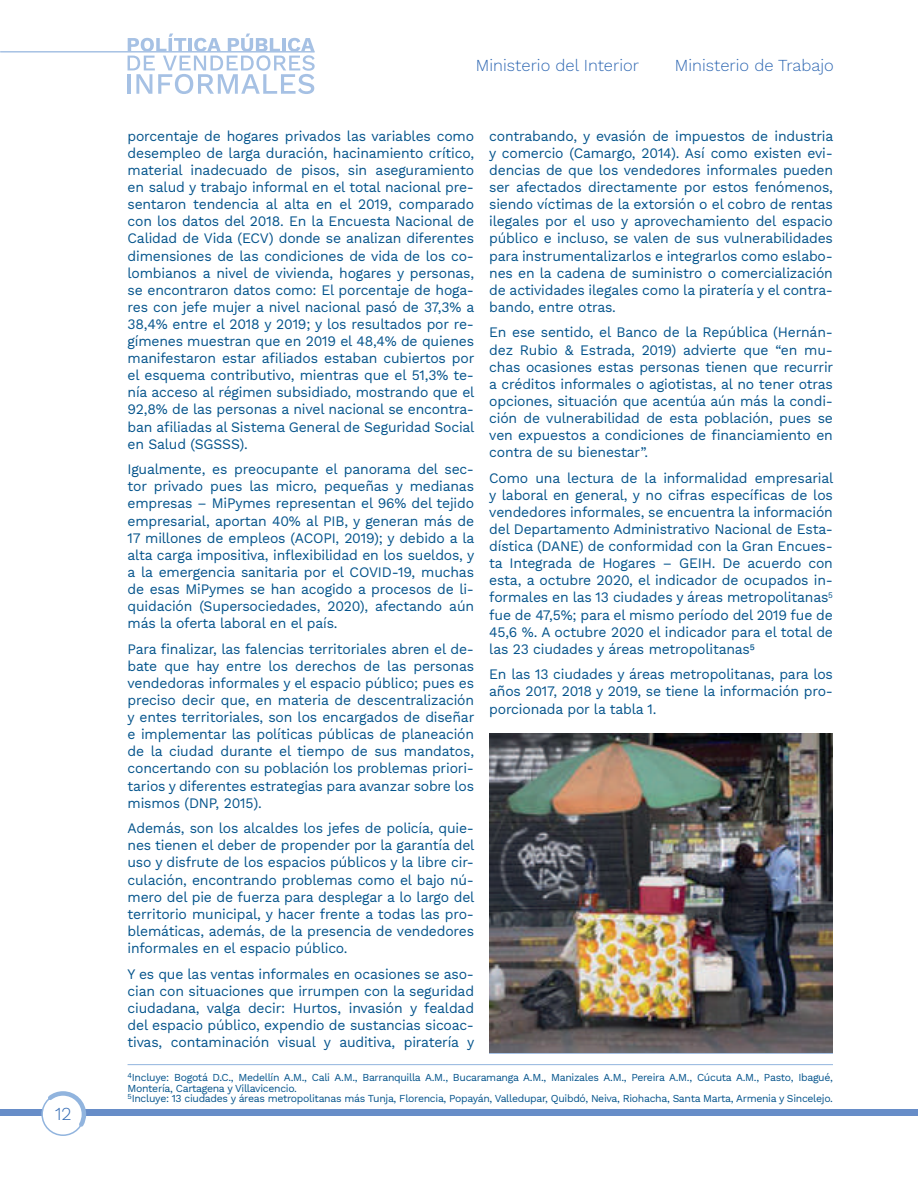
<style>
.page{position:relative;width:918px;height:1188px;background:#fff}
.page>*{position:absolute;margin:0;border:0;box-sizing:border-box;transform-origin:0 0}
.t1{font:300 18px "Work Sans";color:#3169b3}
.t2{font:300 16.5px "Work Sans";color:#3169b3}
.t3{font:14.25px/17.1px "Work Sans";letter-spacing:-.015em;color:#03538b;text-align:justify}
.t4{font:10.5px/10.5px "Work Sans";letter-spacing:-.03em;color:#03538b}
</style>
<div class="page">
<div style="left:0;top:1110px;width:918px;height:6px;background:#678dc8"></div>
<hr style="left:0;top:51px;width:315px;height:2px;background:#a6c1e4">
<hr style="left:127px;top:74px;width:4px;height:20px;background:#a6c1e4">
<svg style="left:128px;top:34px;width:187px;height:60px"></svg>
<div style="left:41px;top:1093px;width:44px;height:43px;border:2px solid #91b4de;border-radius:50%"></div>
<svg style="left:44px;top:1091px;width:44px;height:40px"></svg>
<hr style="left:128px;top:1064px;width:705px;height:1px;background:#91b4de">
<img style="left:489px;top:733px;width:344px;height:320px">
<p class="t1" style="left:55px;top:1100px;width:18px">12</p>
<p class="t2" style="left:476px;top:53px;width:165px">Ministerio del Interior</p>
<p class="t2" style="left:675px;top:53px;width:160px">Ministerio de Trabajo</p>
<p class="t3" style="left:128px;top:127px;width:349px">porcentaje de hogares privados las variables como desempleo de larga duración, hacinamiento crítico, material inadecuado de pisos, sin aseguramiento en salud y trabajo informal en el total nacional pre&shy;sentaron tendencia al alta en el 2019, comparado con los datos del 2018. En la Encuesta Nacional de Calidad de Vida (ECV) donde se analizan diferentes dimensiones de las condiciones de vida de los co&shy;lombianos a nivel de vivienda, hogares y personas, se encontraron datos como: El porcentaje de hoga&shy;res con jefe mujer a nivel nacional pasó de 37,3% a 38,4% entre el 2018 y 2019; y los resultados por re&shy;gímenes muestran que en 2019 el 48,4% de quienes manifestaron estar afiliados estaban cubiertos por el esquema contributivo, mientras que el 51,3% te&shy;nía acceso al régimen subsidiado, mostrando que el 92,8% de las personas a nivel nacional se encontra&shy;ban afiliadas al Sistema General de Seguridad Social en Salud (SGSSS).</p>
<p class="t3" style="left:128px;top:460px;width:348px">Igualmente, es preocupante el panorama del sec&shy;tor privado pues las micro, pequeñas y medianas empresas – MiPymes representan el 96% del tejido empresarial, aportan 40% al PIB, y generan más de 17 millones de empleos (ACOPI, 2019); y debido a la alta carga impositiva, inflexibilidad en los sueldos, y a la emergencia sanitaria por el COVID-19, muchas de esas MiPymes se han acogido a procesos de li&shy;quidación (Supersociedades, 2020), afectando aún más la oferta laboral en el país.</p>
<p class="t3" style="left:128px;top:640px;width:348px">Para finalizar, las falencias territoriales abren el de&shy;bate que hay entre los derechos de las personas vendedoras informales y el espacio público; pues es preciso decir que, en materia de descentralización y entes territoriales, son los encargados de diseñar e implementar las políticas públicas de planeación de la ciudad durante el tiempo de sus mandatos, concertando con su población los problemas priori&shy;tarios y diferentes estrategias para avanzar sobre los mismos (DNP, 2015).</p>
<p class="t3" style="left:128px;top:819px;width:349px">Además, son los alcaldes los jefes de policía, quie&shy;nes tienen el deber de propender por la garantía del uso y disfrute de los espacios públicos y la libre cir&shy;culación, encontrando problemas como el bajo nú&shy;mero del pie de fuerza para desplegar a lo largo del territorio municipal, y hacer frente a todas las pro&shy;blemáticas, además, de la presencia de vendedores informales en el espacio público.</p>
<p class="t3" style="left:128px;top:965px;width:348px">Y es que las ventas informales en ocasiones se aso&shy;cian con situaciones que irrumpen con la seguridad ciudadana, valga decir: Hurtos, invasión y fealdad del espacio público, expendio de sustancias sicoac&shy;tivas, contaminación visual y auditiva, piratería y</p>
<p class="t3" style="left:489px;top:127px;width:346px">contrabando, y evasión de impuestos de industria y comercio (Camargo, 2014). Así como existen evi&shy;dencias de que los vendedores informales pueden ser afectados directamente por estos fenómenos, siendo víctimas de la extorsión o el cobro de rentas ilegales por el uso y aprovechamiento del espacio público e incluso, se valen de sus vulnerabilidades para instrumentalizarlos e integrarlos como eslabo&shy;nes en la cadena de suministro o comercialización de actividades ilegales como la piratería y el contra&shy;bando, entre otras.</p>
<p class="t3" style="left:489px;top:323px;width:346px">En ese sentido, el Banco de la República (Hernán&shy;dez Rubio &amp; Estrada, 2019) advierte que “en mu&shy;chas ocasiones estas personas tienen que recurrir a créditos informales o agiotistas, al no tener otras opciones, situación que acentúa aún más la condi&shy;ción de vulnerabilidad de esta población, pues se ven expuestos a condiciones de financiamiento en contra de su bienestar”.</p>
<p class="t3" style="left:489px;top:469px;width:346px">Como una lectura de la informalidad empresarial y laboral en general, y no cifras específicas de los vendedores informales, se encuentra la información del Departamento Administrativo Nacional de Esta&shy;dística (DANE) de conformidad con la Gran Encues&shy;ta Integrada de Hogares – GEIH. De acuerdo con esta, a octubre 2020, el indicador de ocupados in&shy;formales en las 13 ciudades y áreas metropolitanas<sup>5 </sup>fue de 47,5%; para el mismo período del 2019 fue de 45,6 %. A octubre 2020 el indicador para el total de las 23 ciudades y áreas metropolitanas5</p>
<p class="t3" style="left:489px;top:665px;width:345px">En las 13 ciudades y áreas metropolitanas, para los años 2017, 2018 y 2019, se tiene la información pro&shy;porcionada por la tabla 1.</p>
<p class="t4" style="left:128px;top:1072px;width:707px"><sup>4</sup>Incluye: Bogotá D.C., Medellín A.M., Cali A.M., Barranquilla A.M., Bucaramanga A.M., Manizales A.M., Pereira A.M., Cúcuta A.M., Pasto, Ibagué,<br>Montería, Cartagena y Villavicencio.<br><sup>5</sup>Incluye: 13 ciudades y áreas metropolitanas más Tunja, Florencia, Popayán, Valledupar, Quibdó, Neiva, Riohacha, Santa Marta, Armenia y Sincelejo.</p>
</div>
